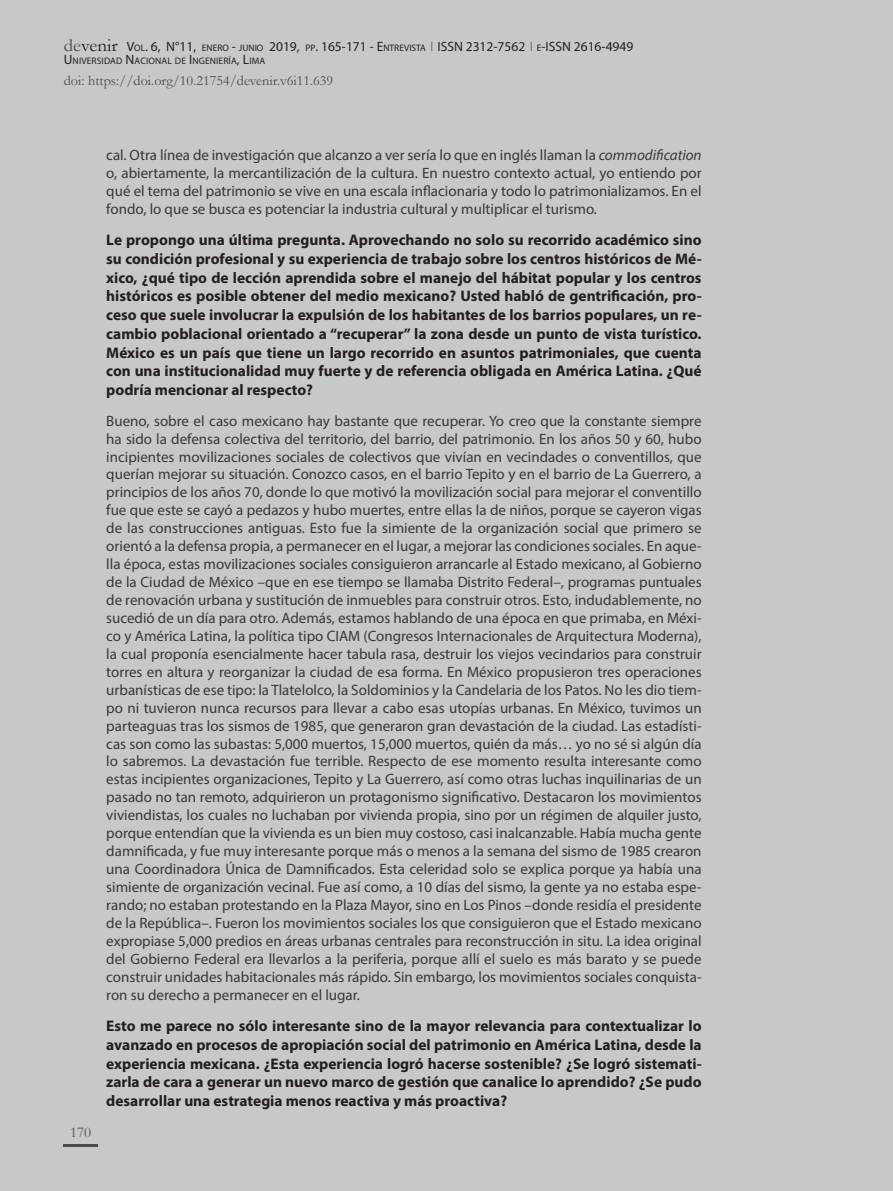
<style>
.page{position:relative;width:893px;height:1191px;background:#c7c8ca}
.page>*{position:absolute;margin:0;border:0;box-sizing:border-box;transform-origin:0 0}
.entrevista_respuesta{font:700 15.3px/18.8px "Myriad Pro";color:#231f20;text-align:justify}
.entrevista_pregunta{font:700 15.3px/18.8px "Myriad Pro";color:#231f20;text-align:justify}
.entrevista_respuesta-2{font:15px/18px "Myriad Pro";color:#383839;text-align:justify}
.t1{font:15px "Garamond";color:#4b4c4d}
.t2{font:14.25px "Garamond";color:#4b4c4d}
.t3{font:13.5px "Myriad Pro";color:#231f20}
.t4{font:9.45px "Myriad Pro";letter-spacing:.015em;color:#231f20}
.s1{font-family:"Garamond";font-size:18px;color:#4b4c4d}
.s2{font-family:"Garamond";font-size:18px}
.s3{font-size:9.45px}
.s4{font-size:13.5px}
.s5{font-style:italic}
</style>
<div class="page">
<hr style="left:64px;top:1144px;width:34px;height:2px;background:#4b4c4d">
<p class="t3" style="left:64px;top:38px;width:381px"><span class="s1">de</span><span class="s2">venir</span> V<span class="s3">OL</span>. 6, N°11, <span class="s3">ENERO</span> - <span class="s3">JUNIO</span> 2019, <span class="s3">PP</span>. 165-171 - E<span class="s3">NTREVISTA</span> ISSN</p>
<p class="t3" style="left:466px;top:38px;width:87px">2312-7562 <span class="s3">E</span>-ISSN</p>
<p class="t3" style="left:574px;top:38px;width:61px">2616-4949</p>
<p class="t4" style="left:64px;top:55px;width:203px"><span class="s4">U</span>NIVERSIDAD <span class="s4">N</span>ACIONAL DE <span class="s4">I</span> NGENIERÍA<span class="s4">, L</span>IMA</p>
<p class="t2" style="left:64px;top:71px;width:271px">doi: https://doi.org/10.21754/devenir.v6i11.639</p>
<p class="t1" style="left:70px;top:1122px;width:23px">170</p>
<p class="entrevista_respuesta-2" style="left:106px;top:146px;width:597px">cal. Otra línea de investigación que alcanzo a ver sería lo que en inglés llaman la <span class="s5">commodification </span>o, abiertamente, la mercantilización de la cultura. En nuestro contexto actual, yo entiendo por qué el tema del patrimonio se vive en una escala inflacionaria y todo lo patrimonializamos. En el fondo, lo que se busca es potenciar la industria cultural y multiplicar el turismo.</p>
<p class="entrevista_respuesta" style="left:106px;top:230px;width:597px">Le propongo una última pregunta. Aprovechando no solo su recorrido académico sino su condición profesional y su experiencia de trabajo sobre los centros históricos de Mé&shy;xico, ¿qué tipo de lección aprendida sobre el manejo del hábitat popular y los centros históricos es posible obtener del medio mexicano? Usted habló de gentrificación, pro&shy;ceso que suele involucrar la expulsión de los habitantes de los barrios populares, un re&shy;cambio poblacional orientado a “recuperar” la zona desde un punto de vista turístico.<br>México es un país que tiene un largo recorrido en asuntos patrimoniales, que cuenta con una institucionalidad muy fuerte y de referencia obligada en América Latina. ¿Qué podría mencionar al respecto?</p>
<p class="entrevista_respuesta-2" style="left:106px;top:411px;width:597px">Bueno, sobre el caso mexicano hay bastante que recuperar. Yo creo que la constante siempre ha sido la defensa colectiva del territorio, del barrio, del patrimonio. En los años 50 y 60, hubo incipientes movilizaciones sociales de colectivos que vivían en vecindades o conventillos, que querían mejorar su situación. Conozco casos, en el barrio Tepito y en el barrio de La Guerrero, a principios de los años 70, donde lo que motivó la movilización social para mejorar el conventillo fue que este se cayó a pedazos y hubo muertes, entre ellas la de niños, porque se cayeron vigas de las construcciones antiguas. Esto fue la simiente de la organización social que primero se orientó a la defensa propia, a permanecer en el lugar, a mejorar las condiciones sociales. En aque&shy;lla época, estas movilizaciones sociales consiguieron arrancarle al Estado mexicano, al Gobierno de la Ciudad de México –que en ese tiempo se llamaba Distrito Federal–, programas puntuales de renovación urbana y sustitución de inmuebles para construir otros. Esto, indudablemente, no sucedió de un día para otro. Además, estamos hablando de una época en que primaba, en Méxi&shy;co y América Latina, la política tipo CIAM (Congresos Internacionales de Arquitectura Moderna), la cual proponía esencialmente hacer tabula rasa, destruir los viejos vecindarios para construir torres en altura y reorganizar la ciudad de esa forma. En México propusieron tres operaciones urbanísticas de ese tipo: la Tlatelolco, la Soldominios y la Candelaria de los Patos. No les dio tiem&shy;po ni tuvieron nunca recursos para llevar a cabo esas utopías urbanas. En México, tuvimos un parteaguas tras los sismos de 1985, que generaron gran devastación de la ciudad. Las estadísti&shy;cas son como las subastas: 5,000 muertos, 15,000 muertos, quién da más… yo no sé si algún día lo sabremos. La devastación fue terrible. Respecto de ese momento resulta interesante como estas incipientes organizaciones, Tepito y La Guerrero, así como otras luchas inquilinarias de un pasado no tan remoto, adquirieron un protagonismo significativo. Destacaron los movimientos viviendistas, los cuales no luchaban por vivienda propia, sino por un régimen de alquiler justo, porque entendían que la vivienda es un bien muy costoso, casi inalcanzable. Había mucha gente damnificada, y fue muy interesante porque más o menos a la semana del sismo de 1985 crearon una Coordinadora Única de Damnificados. Esta celeridad solo se explica porque ya había una simiente de organización vecinal. Fue así como, a 10 días del sismo, la gente ya no estaba espe&shy;rando; no estaban protestando en la Plaza Mayor, sino en Los Pinos –donde residía el presidente de la República–. Fueron los movimientos sociales los que consiguieron que el Estado mexicano expropiase 5,000 predios en áreas urbanas centrales para reconstrucción in situ. La idea original del Gobierno Federal era llevarlos a la periferia, porque allí el suelo es más barato y se puede construir unidades habitacionales más rápido. Sin embargo, los movimientos sociales conquista&shy;ron su derecho a permanecer en el lugar.</p>
<p class="entrevista_pregunta" style="left:106px;top:1016px;width:597px">Esto me parece no sólo interesante sino de la mayor relevancia para contextualizar lo avanzado en procesos de apropiación social del patrimonio en América Latina, desde la experiencia mexicana. ¿Esta experiencia logró hacerse sostenible? ¿Se logró sistemati&shy;zarla de cara a generar un nuevo marco de gestión que canalice lo aprendido? ¿Se pudo desarrollar una estrategia menos reactiva y más proactiva?</p>
</div>
